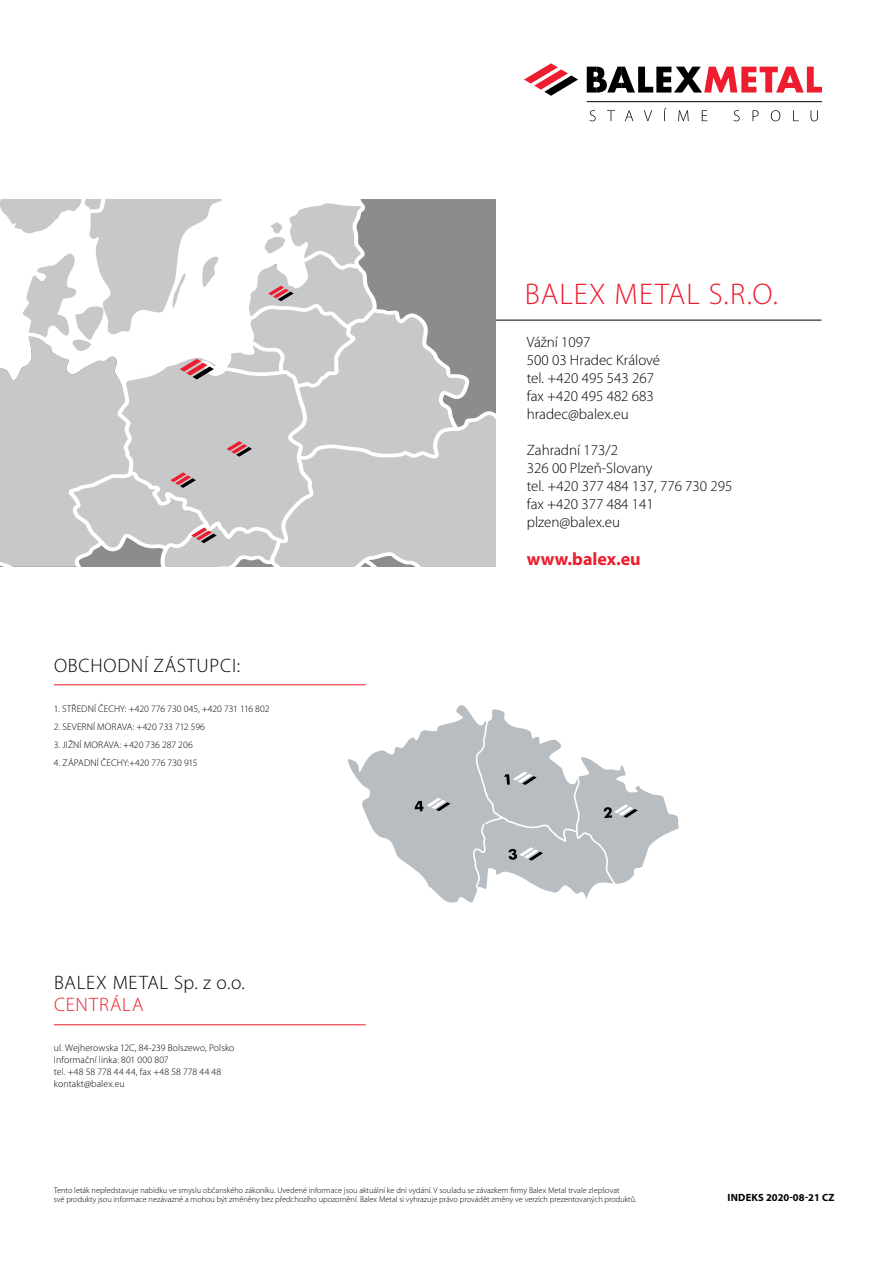
<style>
.page{position:relative;width:893px;height:1263px;background:#fff}
.page>*{position:absolute;margin:0;border:0;box-sizing:border-box;transform-origin:0 0}
.t1{font:300 30px "Myriad Pro";letter-spacing:.035em;color:#ed1c2e}
.t2{font:300 19.5px "Myriad Pro";letter-spacing:.04em;color:#000}
.t3{font:300 19.5px "Myriad Pro";letter-spacing:.05em;color:#ed1c2e}
.t4{font:700 18px "Myriad Pro";color:#ed1c2e}
.t5{font:300 15px/18px "Myriad Pro";color:#000}
.t6{font:700 10.5px "Myriad Pro";letter-spacing:.02em;color:#000}
.t7{font:300 9.75px/12px "Myriad Pro";letter-spacing:.01em;color:#000}
.t8{font:300 8.25px/9px "Myriad Pro";color:#000}
</style>
<div class="page">
<hr style="left:458px;top:320px;width:363px;height:1px;background:#000">
<hr style="left:54px;top:684px;width:312px;height:1px;background:#ed1d24">
<svg style="left:348px;top:705px;width:331px;height:198px"></svg>
<svg style="left:415px;top:798px;width:35px;height:13px"></svg>
<svg style="left:472px;top:718px;width:166px;height:176px"></svg>
<svg style="left:524px;top:63px;width:54px;height:33px"></svg>
<svg style="left:587px;top:67px;width:235px;height:26px"></svg>
<hr style="left:587px;top:101px;width:235px;height:1px;background:#000">
<svg style="left:590px;top:108px;width:228px;height:13px"></svg>
<svg style="left:0;top:199px;width:495px;height:368px"></svg>
<hr style="left:54px;top:1024px;width:312px;height:1px;background:#ed1d24">
<h2 class="t2" style="left:54px;top:655px;width:188px">OBCHODNÍ ZÁSTUPCI:</h2>
<p class="t7" style="left:54px;top:702px;width:217px">1. STŘEDNÍ ČECHY: +420 776 730 045, +420 731 116 802</p>
<p class="t7" style="left:54px;top:720px;width:153px">2. SEVERNÍ MORAVA: +420 733 712 596</p>
<p class="t7" style="left:54px;top:738px;width:140px">3. JIŽNÍ MORAVA: +420 736 287 206</p>
<p class="t7" style="left:54px;top:756px;width:145px">4. ZÁPADNÍ ČECHY:+420 776 730 915</p>
<h2 class="t2" style="left:54px;top:972px;width:192px">BALEX METAL Sp. z o.o.</h2>
<h2 class="t3" style="left:54px;top:994px;width:91px">CENTRÁLA</h2>
<p class="t7" style="left:54px;top:1042px;width:182px">ul. Wejherowska 12C, 84-239 Bolszewo, Polsko Informační linka: 801 000 807<br>tel. +48 58 778 44 44, fax +48 58 778 44 48 kontakt@balex.eu</p>
<h1 class="t1" style="left:525px;top:278px;width:254px">BALEX METAL S.R.O.</h1>
<h3 class="t5" style="left:527px;top:333px;width:135px">Vážní 1097<br>500 03 Hradec Králové tel. +420 495 543 267 fax +420 495 482 683 hradec@balex.eu</h3>
<h3 class="t5" style="left:527px;top:441px;width:207px">Zahradní 173/2<br>326 00 Plzeň-Slovany<br>tel. +420 377 484 137, 776 730 295 fax +420 377 484 141 plzen@balex.eu</h3>
<h3 class="t4" style="left:527px;top:547px;width:116px">www.balex.eu</h3>
<p class="t8" style="left:54px;top:1186px;width:584px">Tento leták nepředstavuje nabídku ve smyslu občanského zákoníku. Uvedené informace jsou aktuální ke dni vydání. V souladu se závazkem firmy Balex Metal trvale zlepšovat<br>své produkty jsou informace nezávazné a mohou být změněny bez předchozího upozornění. Balex Metal si vyhrazuje právo provádět změny ve verzích prezentovaných produktů.</p>
<p class="t6" style="left:727px;top:1191px;width:109px">INDEKS 2020-08-21 CZ</p>
</div>
